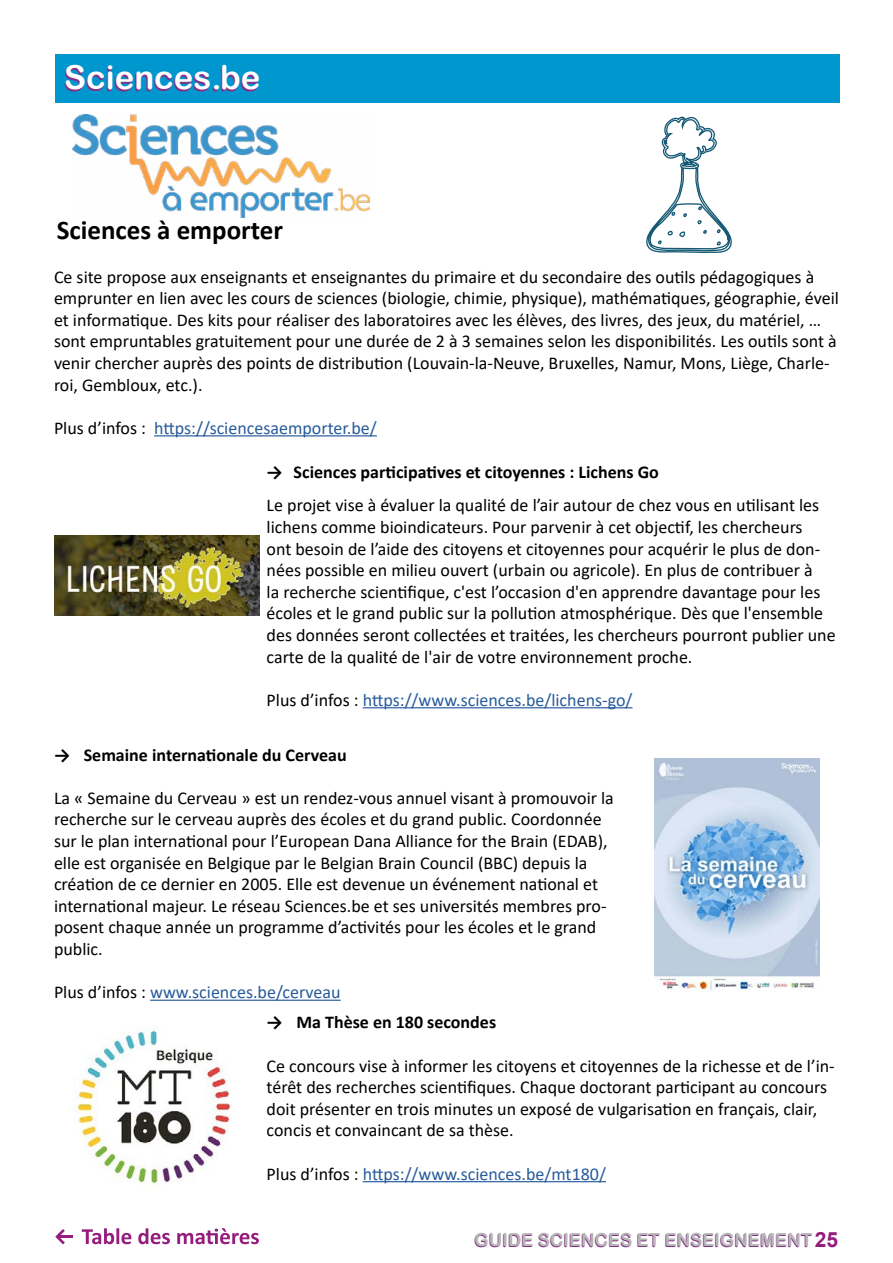
<style>
.page{position:relative;width:893px;height:1263px;background:#fff}
.page>*{position:absolute;margin:0;border:0;box-sizing:border-box;transform-origin:0 0}
.t1{font:33px "Arial Rounded MT Bold";color:#fff}
.t2{font:700 27px "Calibri";color:#000}
.t3{font:18px/21.6px "Calibri";color:#000}
.t4{font:18px "Calibri";color:#275b9b}
.t5{font:700 18px "Calibri";color:#000}
.t6{font:18px "Arial Rounded MT Bold";color:#863086}
.s1{color:#863086}
.s2{color:#000}
.s3{font-family:"Arial";font-weight:700;font-size:21px;color:#941d7d}
</style>
<div class="page">
<svg style="left:82px;top:1228px;width:49px;height:16px"></svg>
<svg style="left:138px;top:1228px;width:32px;height:16px"></svg>
<svg style="left:177px;top:1228px;width:82px;height:16px"></svg>
<hr style="left:57px;top:1235px;width:15px;height:3px;background:#941d7d">
<svg style="left:55px;top:1229px;width:10px;height:15px"></svg>
<hr style="left:150px;top:1000px;width:191px;height:1px;background:#275b9b">
<img style="left:655px;top:758px;width:165px;height:234px">
<hr style="left:154px;top:435px;width:223px;height:1px;background:#275b9b">
<img style="left:73px;top:114px;width:296px;height:103px">
<hr style="left:363px;top:707px;width:269px;height:1px;background:#275b9b">
<svg style="left:646px;top:116px;width:86px;height:137px"></svg>
<hr style="left:363px;top:1181px;width:243px;height:1px;background:#275b9b">
<img style="left:75px;top:1026px;width:156px;height:158px">
<img style="left:54px;top:535px;width:205px;height:81px">
<div style="left:55px;top:54px;width:785px;height:49px;background:#0096ce"></div>
<h1 class="t1" style="left:64px;top:58px;width:197px">Science<span class="s1">s.be</span></h1>
<h2 class="t2" style="left:57px;top:211px;width:228px">Sciences à emporter</h2>
<p class="t3" style="left:54px;top:265px;width:786px">Ce site propose aux enseignants et enseignantes du primaire et du secondaire des outils pédagogiques à emprunter en lien avec les cours de sciences (biologie, chimie, physique), mathématiques, géographie, éveil et informatique. Des kits pour réaliser des laboratoires avec les élèves, des livres, des jeux, du matériel, … sont empruntables gratuitement pour une durée de 2 à 3 semaines selon les disponibilités. Les outils sont à venir chercher auprès des points de distribution (Louvain-la-Neuve, Bruxelles, Namur, Mons, Liège, Charle&shy;roi, Gembloux, etc.).</p>
<p class="t4" style="left:54px;top:415px;width:324px"><span class="s2">Plus d’infos :</span> https://sciencesaemporter.be/</p>
<p class="t5" style="left:267px;top:459px;width:394px">→ Sciences participatives et citoyennes : Lichens Go</p>
<p class="t3" style="left:267px;top:494px;width:571px">Le projet vise à évaluer la qualité de l’air autour de chez vous en utilisant les lichens comme bioindicateurs. Pour parvenir à cet objectif, les chercheurs<br>ont besoin de l’aide des citoyens et citoyennes pour acquérir le plus de don&shy;nées possible en milieu ouvert (urbain ou agricole). En plus de contribuer à<br>la recherche scientifique, c'est l’occasion d'en apprendre davantage pour les écoles et le grand public sur la pollution atmosphérique. Dès que l'ensemble des données seront collectées et traitées, les chercheurs pourront publier une carte de la qualité de l'air de votre environnement proche.</p>
<p class="t4" style="left:267px;top:687px;width:367px"><span class="s2">Plus d’infos :</span> https://www.sciences.be/lichens-go/</p>
<p class="t5" style="left:54px;top:742px;width:294px">→ Semaine internationale du Cerveau</p>
<p class="t3" style="left:54px;top:786px;width:561px">La « Semaine du Cerveau » est un rendez-vous annuel visant à promouvoir la recherche sur le cerveau auprès des écoles et du grand public. Coordonnée sur le plan international pour l’European Dana Alliance for the Brain (EDAB), elle est organisée en Belgique par le Belgian Brain Council (BBC) depuis la création de ce dernier en 2005. Elle est devenue un événement national et international majeur. Le réseau Sciences.be et ses universités membres pro&shy;posent chaque année un programme d’activités pour les écoles et le grand public.</p>
<p class="t4" style="left:54px;top:980px;width:288px"><span class="s2">Plus d’infos :</span> www.sciences.be/cerveau</p>
<p class="t5" style="left:267px;top:1010px;width:231px">→ Ma Thèse en 180 secondes</p>
<p class="t3" style="left:267px;top:1054px;width:570px">Ce concours vise à informer les citoyens et citoyennes de la richesse et de l’in&shy;térêt des recherches scientifiques. Chaque doctorant participant au concours doit présenter en trois minutes un exposé de vulgarisation en français, clair, concis et convaincant de sa thèse.</p>
<p class="t4" style="left:267px;top:1161px;width:341px"><span class="s2">Plus d’infos :</span> https://www.sciences.be/mt180/</p>
<p class="t6" style="left:474px;top:1230px;width:366px">GUIDE SCIENCES ET ENSEIGNEMENT <span class="s3">25</span></p>
</div>
